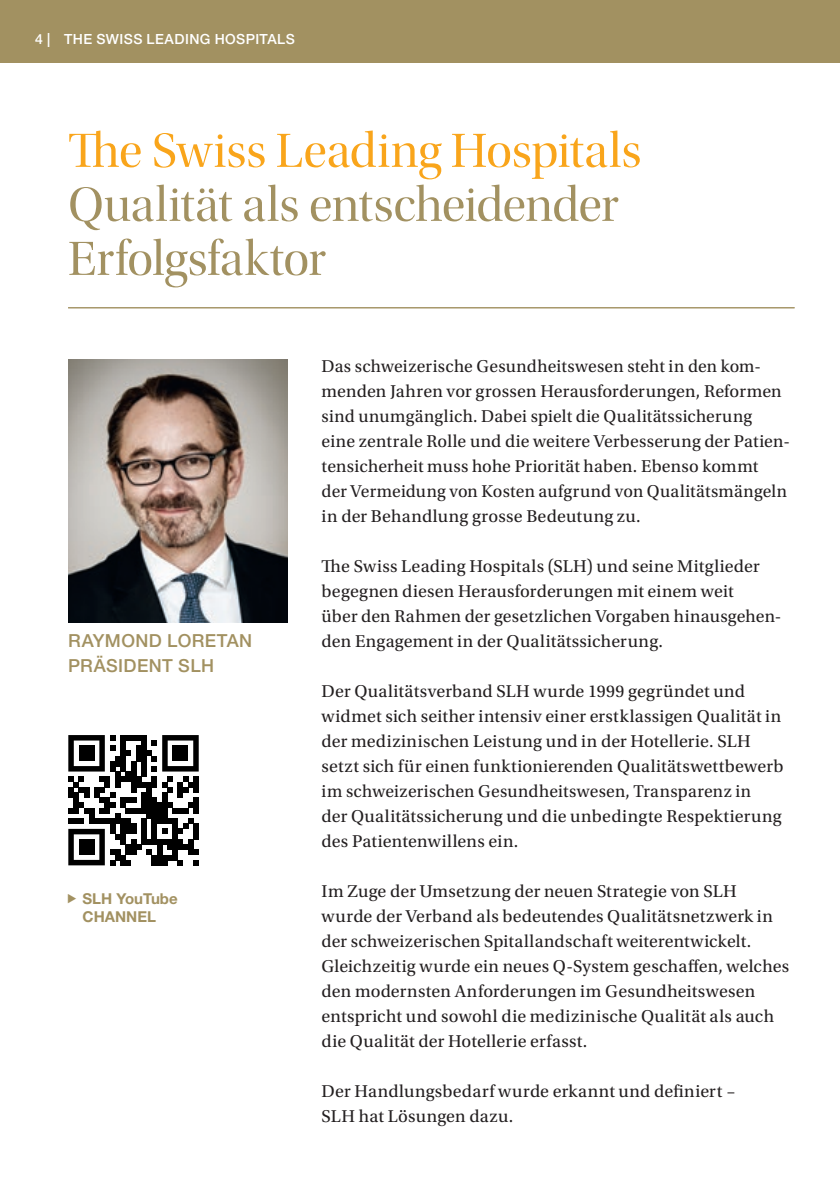
<style>
.page{position:relative;width:840px;height:1191px;background:#fff}
.page>*{position:absolute;margin:0;border:0;box-sizing:border-box;transform-origin:0 0}
.t1{font:50px/54px "Utopia Std Disp";letter-spacing:-.01em;color:#a29161}
.t2{font:50px "Utopia Std Disp";letter-spacing:-.005em;color:#f9a51b}
.t3{font:18px/25px "Utopia Std";letter-spacing:.01em;color:#231f20}
.t4{font:500 18px/25px "Helvetica Neue LT Std";letter-spacing:.025em;color:#a29161}
.t5{font:700 15px/18px "Helvetica Neue LT Std";color:#a29161}
.t6{font:500 14px "Helvetica Neue LT Std";letter-spacing:.03em;color:#fff}
</style>
<div class="page">
<img style="left:68px;top:360px;width:219px;height:263px">
<svg style="left:68px;top:735px;width:131px;height:130px"></svg>
<div style="left:79px;top:745px;width:15px;height:16px;background:#000"></div>
<div style="left:172px;top:745px;width:16px;height:16px;background:#000"></div>
<div style="left:79px;top:839px;width:15px;height:16px;background:#000"></div>
<hr style="left:68px;top:307px;width:726px;height:1px;background:#a29161">
<div style="left:0;top:0;width:839px;height:62px;background:#a29161"></div>
<p class="t6" style="left:35px;top:31px;width:261px">4 | THE SWISS LEADING HOSPITALS</p>
<h1 class="t2" style="left:68px;top:124px;width:574px">The Swiss Leading Hospitals</h1>
<h1 class="t1" style="left:68px;top:179px;width:552px">Qualität als entscheidender<br>Erfolgsfaktor</h1>
<p class="t4" style="left:68px;top:628px;width:185px">RAYMOND LORETAN<br>PRÄSIDENT SLH</p>
<p class="t5" style="left:82px;top:889px;width:97px">SLH YouTube<br>CHANNEL</p>
<p class="t3" style="left:321px;top:354px;width:469px">Das schweizerische Gesundheitswesen steht in den kom&shy;menden Jahren vor grossen Herausforderungen, Reformen sind unumgänglich. Dabei spielt die Qualitätssicherung eine zentrale Rolle und die weitere Verbesserung der Patien&shy;tensicherheit muss hohe Priorität haben. Ebenso kommt<br>der Vermeidung von Kosten aufgrund von Qualitätsmängeln in der Behandlung grosse Bedeutung zu.</p>
<p class="t3" style="left:321px;top:554px;width:461px">The Swiss Leading Hospitals (SLH) und seine Mitglieder begegnen diesen Herausforderungen mit einem weit<br>über den Rahmen der gesetzlichen Vorgaben hinausgehen&shy;den Engagement in der Qualitätssicherung.</p>
<p class="t3" style="left:321px;top:679px;width:463px">Der Qualitätsverband SLH wurde 1999 gegründet und widmet sich seither intensiv einer erstklassigen Qualität in der medizinischen Leistung und in der Hotellerie. SLH setzt sich für einen funktionierenden Qualitätswettbewerb im schweizerischen Gesundheitswesen, Transparenz in<br>der Qualitätssicherung und die unbedingte Respektierung des Patientenwillens ein.</p>
<p class="t3" style="left:321px;top:879px;width:469px">Im Zuge der Umsetzung der neuen Strategie von SLH wurde der Verband als bedeutendes Qualitätsnetzwerk in der schweizerischen Spitallandschaft weiterentwickelt.<br>Gleichzeitig wurde ein neues Q-System geschaffen, welches den modernsten Anforderungen im Gesundheitswesen entspricht und sowohl die medizinische Qualität als auch die Qualität der Hotellerie erfasst.</p>
<p class="t3" style="left:321px;top:1079px;width:415px">Der Handlungsbedarf wurde erkannt und definiert –<br>SLH hat Lösungen dazu.</p>
</div>
